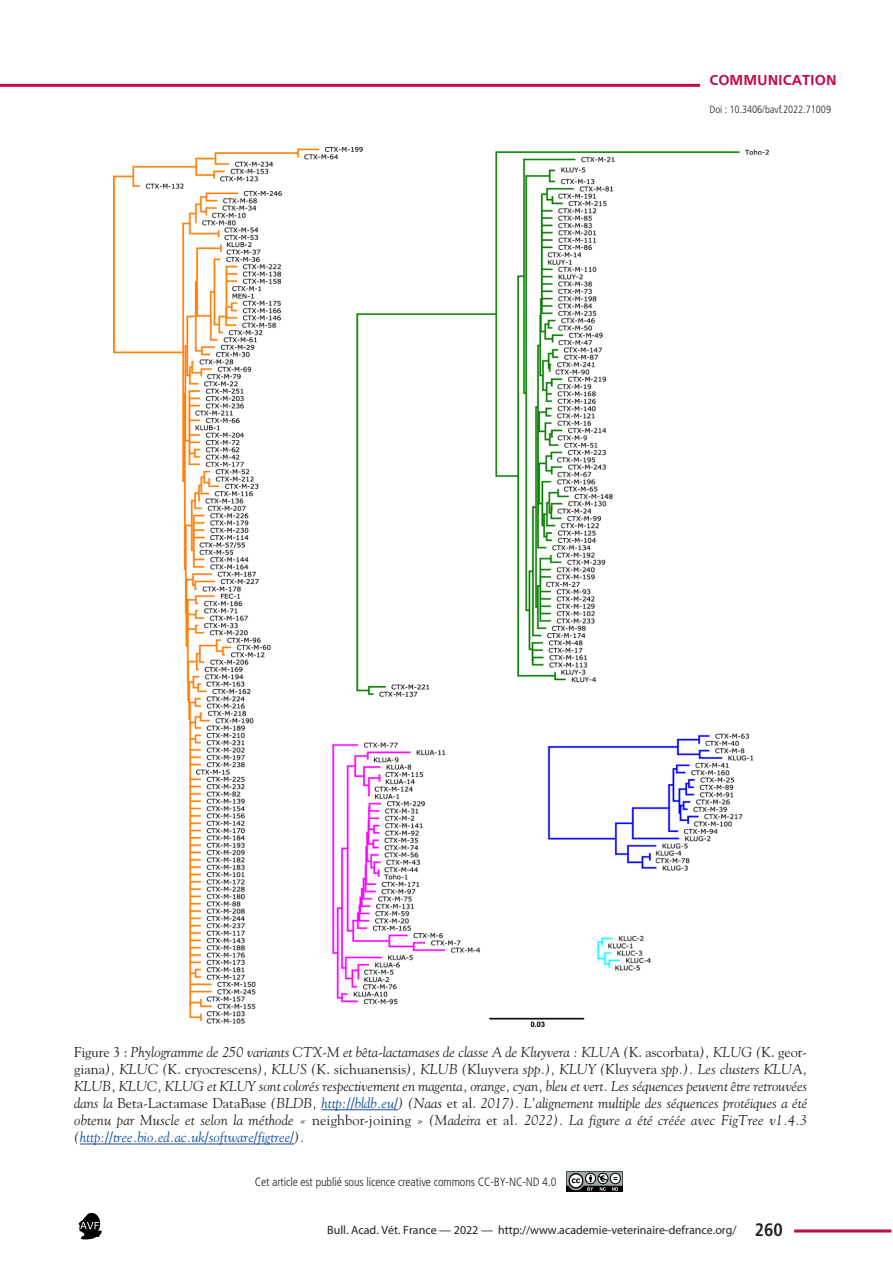
<style>
.page{position:relative;width:893px;height:1263px;background:#fff}
.page>*{position:absolute;margin:0;border:0;box-sizing:border-box;transform-origin:0 0}
.t1{font:700 15px "Frutiger";color:#c30a49}
.t2{font:italic 14.25px/17.1px "Goudy";color:#231f20;text-align:justify}
.t3{font:300 12px "Frutiger";color:#231f20}
.t4{font:300 condensed 12px "Frutiger";letter-spacing:-.01em;color:#231f20}
.t5{font:300 condensed 10.5px "Frutiger";color:#231f20}
.s1{font-style:normal}
.s2{color:#0d4da1}
.s3{font-weight:700;font-stretch:condensed;font-size:18px}
</style>
<div class="page">
<hr style="left:0;top:84px;width:700px;height:3px;background:#c30a49">
<hr style="left:794px;top:1229px;width:97px;height:3px;background:#c30a49">
<svg style="left:78px;top:1213px;width:24px;height:26px"></svg>
<img style="left:566px;top:1171px;width:57px;height:20px">
<img style="left:113px;top:147px;width:655px;height:879px">
<hr style="left:321px;top:1109px;width:77px;height:1px;background:#0d4da1">
<hr style="left:80px;top:1143px;width:214px;height:1px;background:#0d4da1">
<p class="t1" style="left:709px;top:71px;width:129px">COMMUNICATION</p>
<p class="t5" style="left:709px;top:105px;width:123px">Doi : 10.3406/bavf.2022.71009</p>
<p class="t2" style="left:74px;top:1043px;width:735px"><span class="s1">Figure 3 :</span> Phylogramme de 250 variants CTX-M et bêta-lactamases de classe A de Kluyvera : KLUA (<span class="s1">K. ascorbata</span>), KLUG (<span class="s1">K. geor&shy;giana</span>), KLUC (<span class="s1">K. cryocrescens</span>), KLUS (<span class="s1">K. sichuanensis</span>), KLUB (<span class="s1">Kluyvera</span> spp.), KLUY (<span class="s1">Kluyvera</span> spp.). Les clusters KLUA, KLUB, KLUC, KLUG et KLUY sont colorés respectivement en magenta, orange, cyan, bleu et vert. Les séquences peuvent être retrouvées dans la <span class="s1">Beta-Lactamase DataBase</span> (BLDB, <span class="s2">http://bldb.eu/</span>) (Naas <span class="s1">et al.</span> 2017). L’alignement multiple des séquences protéiques a été obtenu par Muscle et selon la méthode « <span class="s1">neighbor-joining</span> » (Madeira <span class="s1">et al</span>. 2022). La figure a été créée avec FigTree v1.4.3 (<span class="s2">http://tree.bio.ed.ac.uk/software/figtree/</span>).</p>
<p class="t4" style="left:255px;top:1177px;width:303px">Cet article est publié sous licence creative commons CC-BY-NC-ND 4.0</p>
<p class="t3" style="left:327px;top:1226px;width:457px">Bull. Acad. Vét. France — 2022 — http://www.academie-veterinaire-defrance.org/ <span class="s3">260</span></p>
</div>
